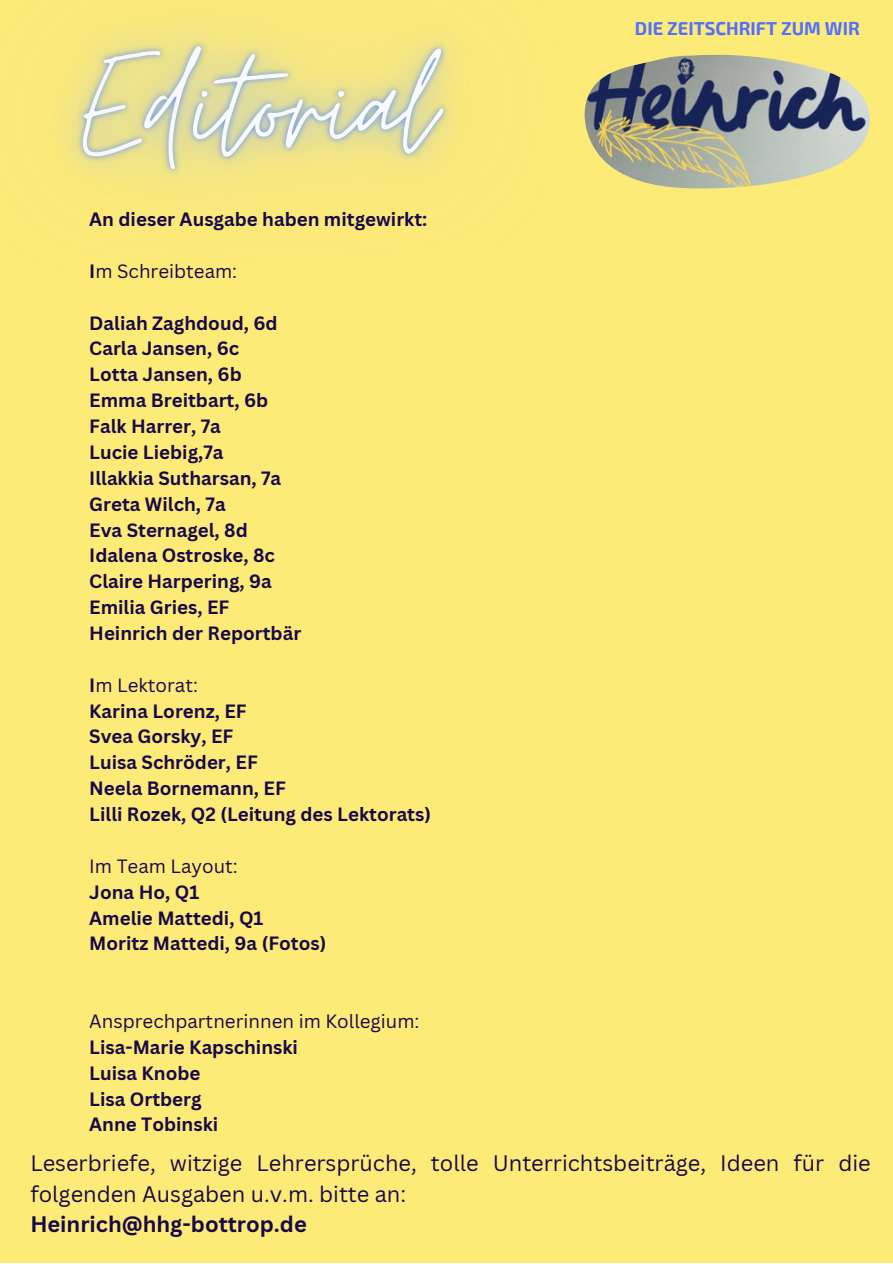
<style>
.page{position:relative;width:893px;height:1264px;background:#fff}
.page>*{position:absolute;margin:0;border:0;box-sizing:border-box;transform-origin:0 0}
.t1{font:21.9px/30.3px "Canva Sans";color:#170849}
.t2{font:700 21.9px "Canva Sans";color:#170849}
.t3{font:700 18.75px/25.8px "Canva Sans";color:#170849}
.t4{font:18.75px "Canva Sans";color:#170849}
.t5{font:700 18.3px "Exo 2";color:#5271ff}
.s1{font-weight:700}
.s2{font-weight:400}
</style>
<div class="page">
<div style="left:0;top:0;width:892px;height:1262px;background:#fdeb77"></div>
<img style="left:64px;top:30px;width:392px;height:152px">
<img style="left:584px;top:54px;width:285px;height:135px">
<p class="t3" style="left:89px;top:206px;width:339px">An dieser Ausgabe haben mitgewirkt:</p>
<p class="t4" style="left:89px;top:258px;width:149px"><span class="s1">I</span>m Schreibteam:</p>
<p class="t3" style="left:89px;top:309px;width:213px">Daliah Zaghdoud, 6d<br>Carla Jansen, 6c<br>Lotta Jansen, 6b<br>Emma Breitbart, 6b<br>Falk Harrer, 7a<br>Lucie Liebig,7a<br>Illakkia Sutharsan, 7a<br>Greta Wilch, 7a<br>Eva Sternagel, 8d<br>Idalena Ostroske, 8c<br>Claire Harpering, 9a<br>Emilia Gries, EF<br>Heinrich der Reportbär</p>
<p class="t3" style="left:89px;top:671px;width:343px">I<span class="s2">m Lektorat:<br></span>Karina Lorenz, EF<br>Svea Gorsky, EF<br>Luisa Schröder, EF<br>Neela Bornemann, EF<br>Lilli Rozek, Q2 (Leitung des Lektorats)</p>
<p class="t4" style="left:89px;top:852px;width:150px">Im Team Layout:</p>
<p class="t3" style="left:89px;top:878px;width:238px">Jona Ho, Q1<br>Amelie Mattedi, Q1<br>Moritz Mattedi, 9a (Fotos)</p>
<p class="t5" style="left:635px;top:16px;width:226px">DIE ZEITSCHRIFT ZUM WIR</p>
<p class="t4" style="left:89px;top:1007px;width:332px">Ansprechpartnerinnen im Kollegium:</p>
<p class="t3" style="left:89px;top:1033px;width:210px">Lisa-Marie Kapschinski<br>Luisa Knobe<br>Lisa Ortberg<br>Anne Tobinski</p>
<p class="t1" style="left:30px;top:1147px;width:841px">Leserbriefe, witzige Lehrersprüche, tolle Unterrichtsbeiträge, Ideen für die folgenden Ausgaben u.v.m. bitte an:</p>
<p class="t2" style="left:30px;top:1208px;width:278px">Heinrich@hhg-bottrop.de</p>
</div>
